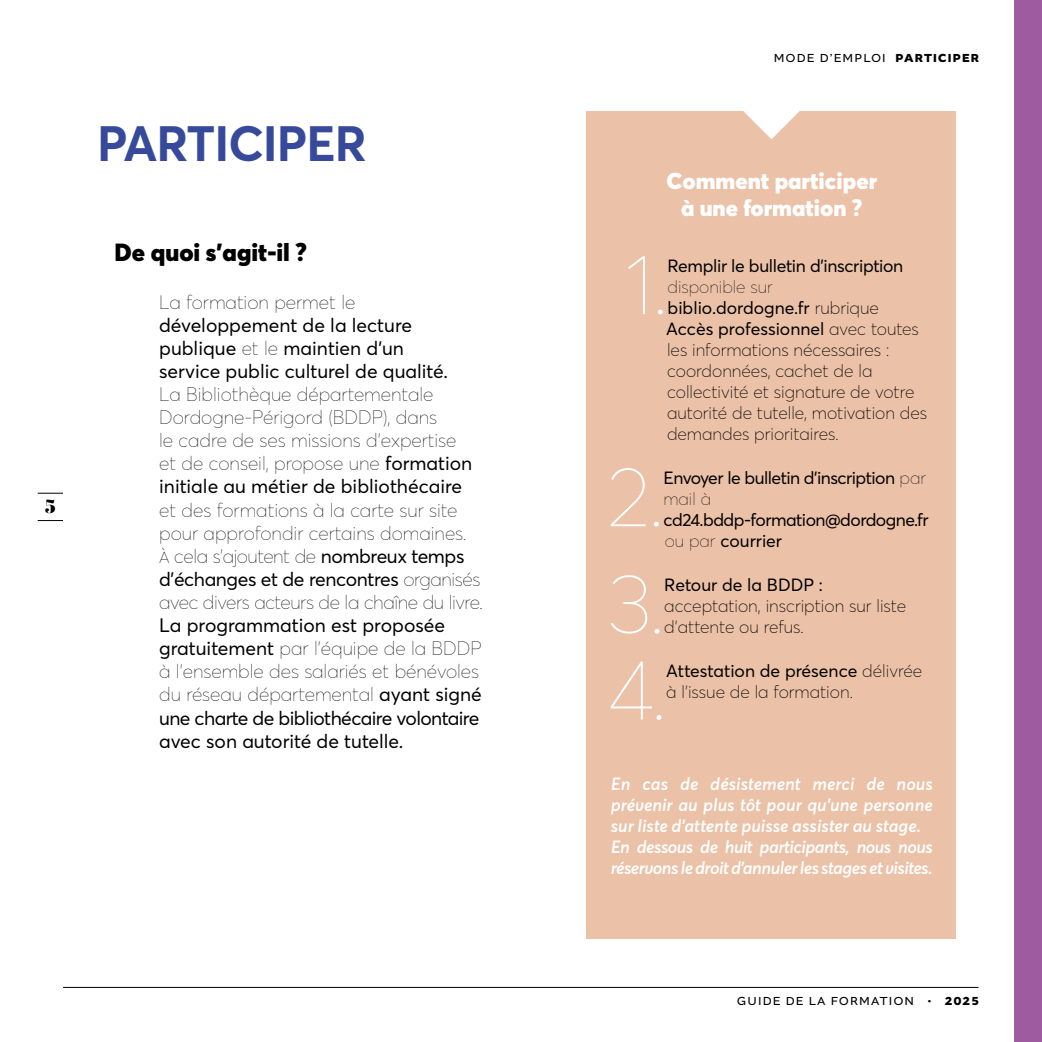
<style>
.page{position:relative;width:1042px;height:1042px;background:#fff}
.page>*{position:absolute;margin:0;border:0;box-sizing:border-box;transform-origin:0 0}
.t1{font:100 84.35px "Averta CY";color:#fff}
.t2{font:700 49px "Averta";letter-spacing:-.02em;color:#37499a}
.t3{font:900 24.5px "Averta CY";color:#000}
.t4{font:900 22.75px/27.3px "Averta CY";color:#fff;text-align:center}
.t5{font:100 19.25px/23.1px "Averta CY";color:#000}
.t6{font:19.25px/23.1px "Averta CY";color:#000}
.t7{font:900 19.25px "Abril Display";color:#000}
.t8{font:100 17.5px/21px "Averta CY";color:#000}
.t9{font:italic 600 17.5px/21px "Averta CY";letter-spacing:-.015em;color:#fff}
.t10{font:17.5px/21px "Averta CY";letter-spacing:-.03em;color:#000}
.t11{font:17.5px "Averta CY";color:#000}
.t12{font:12.25px "Altivo";letter-spacing:.1em;color:#000}
.s1{font-weight:100}
.s2{font-weight:400}
.s3{font-weight:700}
.s4{font-style:inherit}
.s5{font-weight:500}
</style>
<div class="page">
<svg style="left:38px;top:493px;width:25px;height:1px"></svg>
<svg style="left:38px;top:520px;width:25px;height:1px"></svg>
<hr style="left:63px;top:987px;width:915px;height:1px;background:#000">
<div style="left:586px;top:112px;width:370px;height:827px;background:#ebc1a7"></div>
<svg style="left:737px;top:111px;width:68px;height:28px"></svg>
<div style="left:1014px;top:0;width:28px;height:1042px;background:#9f5ba0"></div>
<p class="t7" style="left:45px;top:493px;width:12px">5</p>
<h2 class="t2" style="left:97px;top:109px;width:271px">PARTICIPER</h2>
<p class="t3" style="left:115px;top:235px;width:194px">De quoi s’agit-il ?</p>
<p class="t5" style="left:159px;top:289px;width:198px">La formation permet le</p>
<p class="t6" style="left:159px;top:313px;width:290px">développement de la lecture publique <span class="s1">et le</span> maintien d’un service public culturel de qualité.</p>
<p class="t5" style="left:159px;top:382px;width:315px">La Bibliothèque départementale Dordogne-Périgord (BDDP), dans<br>le cadre de ses missions d’expertise et de conseil, propose une <span class="s2">formation initiale au métier de bibliothécaire</span></p>
<p class="t5" style="left:159px;top:497px;width:325px">et des formations à la carte sur site pour approfondir certains domaines.<br>À cela s’ajoutent de <span class="s2">nombreux temps d’échanges et de rencontres</span> organisés avec divers acteurs de la chaîne du livre.</p>
<p class="t6" style="left:159px;top:613px;width:324px">La programmation est proposée gratuitement <span class="s1">par l’équipe de la BDDP à l’ensemble des salariés et bénévoles du réseau départemental</span> ayant signé une charte de bibliothécaire volontaire avec son autorité de tutelle.</p>
<p class="t12" style="left:774px;top:50px;width:206px">MODE D’EMPLOI <span class="s3">PARTICIPER</span></p>
<p class="t4" style="left:666px;top:166px;width:212px">Comment participer à une formation ?</p>
<h1 class="t1" style="left:626px;top:227px;width:43px">1.</h1>
<p class="t10" style="left:667px;top:255px;width:237px">Remplir le bulletin d’inscription</p>
<p class="t8" style="left:666px;top:276px;width:262px"><span class="s4">disponible sur<br></span><span class="s2">biblio.dordogne.fr</span> rubrique<br><span class="s2">Accès professionnel</span> avec toutes les informations nécessaires : coordonnées, cachet de la collectivité et signature de votre autorité de tutelle, motivation des demandes prioritaires.</p>
<h1 class="t1" style="left:608px;top:439px;width:57px">2.</h1>
<p class="t10" style="left:663px;top:467px;width:264px">Envoyer le bulletin d’inscription <span class="s1">par mail à</span></p>
<p class="t10" style="left:663px;top:509px;width:267px">cd24.bddp-formation@dordogne.fr <span class="s1">ou par</span> courrier</p>
<h1 class="t1" style="left:609px;top:546px;width:57px">3.</h1>
<p class="t11" style="left:664px;top:573px;width:160px">Retour de la BDDP :</p>
<p class="t8" style="left:664px;top:595px;width:243px">acceptation, inscription sur liste d’attente ou refus.</p>
<h1 class="t1" style="left:609px;top:632px;width:59px">4.</h1>
<p class="t8" style="left:666px;top:660px;width:257px"><span class="s2">Attestation de présence</span> délivrée à l’issue de la formation.</p>
<p class="t9" style="left:611px;top:773px;width:324px">En cas de désistement merci de nous prévenir au plus tôt pour qu’une personne sur liste d’attente puisse assister au stage.<br>En dessous de huit participants, nous nous réservons le droit d’annuler les stages et visites.</p>
<p class="t12" style="left:737px;top:992px;width:243px">GUIDE DE LA FORMATION <span class="s5">•</span> <span class="s3">2025</span></p>
</div>
